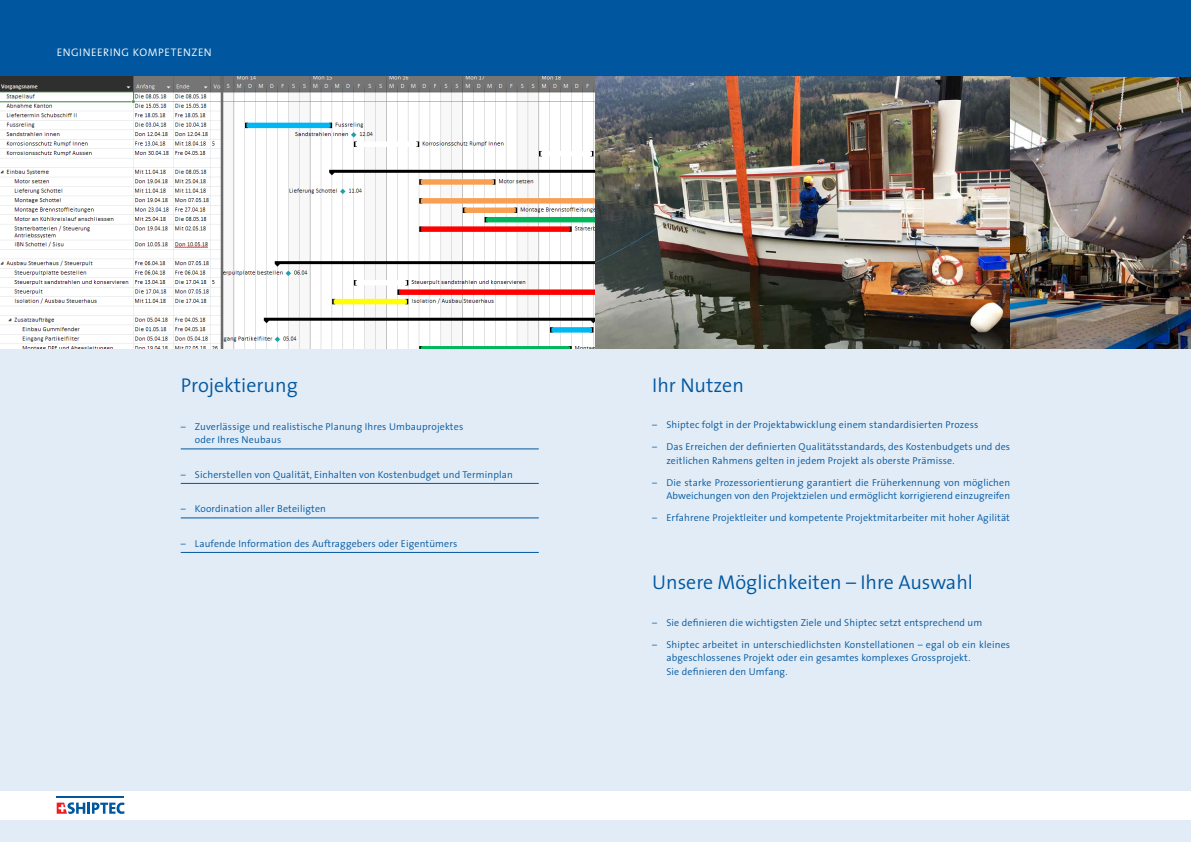
<style>
.page{position:relative;width:1191px;height:842px;background:#fff}
.page>*{position:absolute;margin:0;border:0;box-sizing:border-box;transform-origin:0 0}
.Titel{font:300 20px "The Sans";color:#01579f}
.Überschrift{font:300 11px "The Sans";letter-spacing:.05em;color:#fff}
.Lauftext{font:300 10px/13.5px "The Sans";letter-spacing:.015em;color:#01579f}
.Lauftext_Aufzählung{font:300 10px/13px "The Sans";letter-spacing:.015em;color:#01579f}
</style>
<div class="page">
<div style="left:0;top:0;width:1191px;height:77px;background:#01579f"></div>
<div style="left:0;top:349px;width:1191px;height:493px;background:#e1ecf7"></div>
<div style="left:0;top:791px;width:1191px;height:28px;background:#fff"></div>
<svg style="left:57px;top:802px;width:68px;height:12px"></svg>
<hr style="left:57px;top:796px;width:67px;height:2px;background:#01579f">
<hr style="left:181px;top:449px;width:358px;height:1px;background:#01579f">
<hr style="left:181px;top:483px;width:358px;height:1px;background:#01579f">
<hr style="left:181px;top:518px;width:358px;height:1px;background:#01579f">
<hr style="left:181px;top:552px;width:358px;height:1px;background:#01579f">
<img style="left:0;top:77px;width:1191px;height:272px">
<p class="Überschrift" style="left:57px;top:43px;width:157px">ENGINEERING KOMPETENZEN</p>
<p class="Titel" style="left:181px;top:368px;width:119px">Projektierung</p>
<p class="Lauftext_Aufzählung" style="left:195px;top:420px;width:270px;text-indent:-14px">– Zuverlässige und realistische Planung Ihres Umbauprojektes oder Ihres Neubaus</p>
<p class="Lauftext_Aufzählung" style="left:181px;top:467px;width:334px">– Sicherstellen von Qualität, Einhalten von Kostenbudget und Terminplan</p>
<p class="Lauftext_Aufzählung" style="left:181px;top:502px;width:147px">– Koordination aller Beteiligten</p>
<p class="Lauftext_Aufzählung" style="left:181px;top:536px;width:278px">– Laufende Information des Auftraggebers oder Eigentümers</p>
<p class="Titel" style="left:652px;top:368px;width:93px">Ihr Nutzen</p>
<p class="Lauftext" style="left:652px;top:418px;width:328px">– Shiptec folgt in der Projektabwicklung einem standardisierten Prozess</p>
<p class="Lauftext" style="left:666px;top:440px;width:345px;text-indent:-14px">– Das Erreichen der definierten Qualitätsstandards, des Kostenbudgets und des zeitlichen Rahmens gelten in jedem Projekt als oberste Prämisse.</p>
<p class="Lauftext" style="left:652px;top:475px;width:359px;text-align:right">– Die starke Prozessorientierung garantiert die Früherkennung von möglichen<br>Abweichungen von den Projektzielen und ermöglicht korrigierend einzugreifen</p>
<p class="Lauftext" style="left:652px;top:511px;width:359px">– Erfahrene Projektleiter und kompetente Projektmitarbeiter mit hoher Agilität</p>
<p class="Titel" style="left:652px;top:566px;width:322px">Unsere Möglichkeiten – Ihre Auswahl</p>
<p class="Lauftext" style="left:652px;top:615px;width:332px">– Sie definieren die wichtigsten Ziele und Shiptec setzt entsprechend um</p>
<p class="Lauftext" style="left:666px;top:637px;width:345px;text-indent:-14px">– Shiptec arbeitet in unterschiedlichsten Konstellationen – egal ob ein kleines abgeschlossenes Projekt oder ein gesamtes komplexes Grossprojekt.</p>
<p class="Lauftext" style="left:666px;top:664px;width:123px">Sie definieren den Umfang.</p>
</div>
